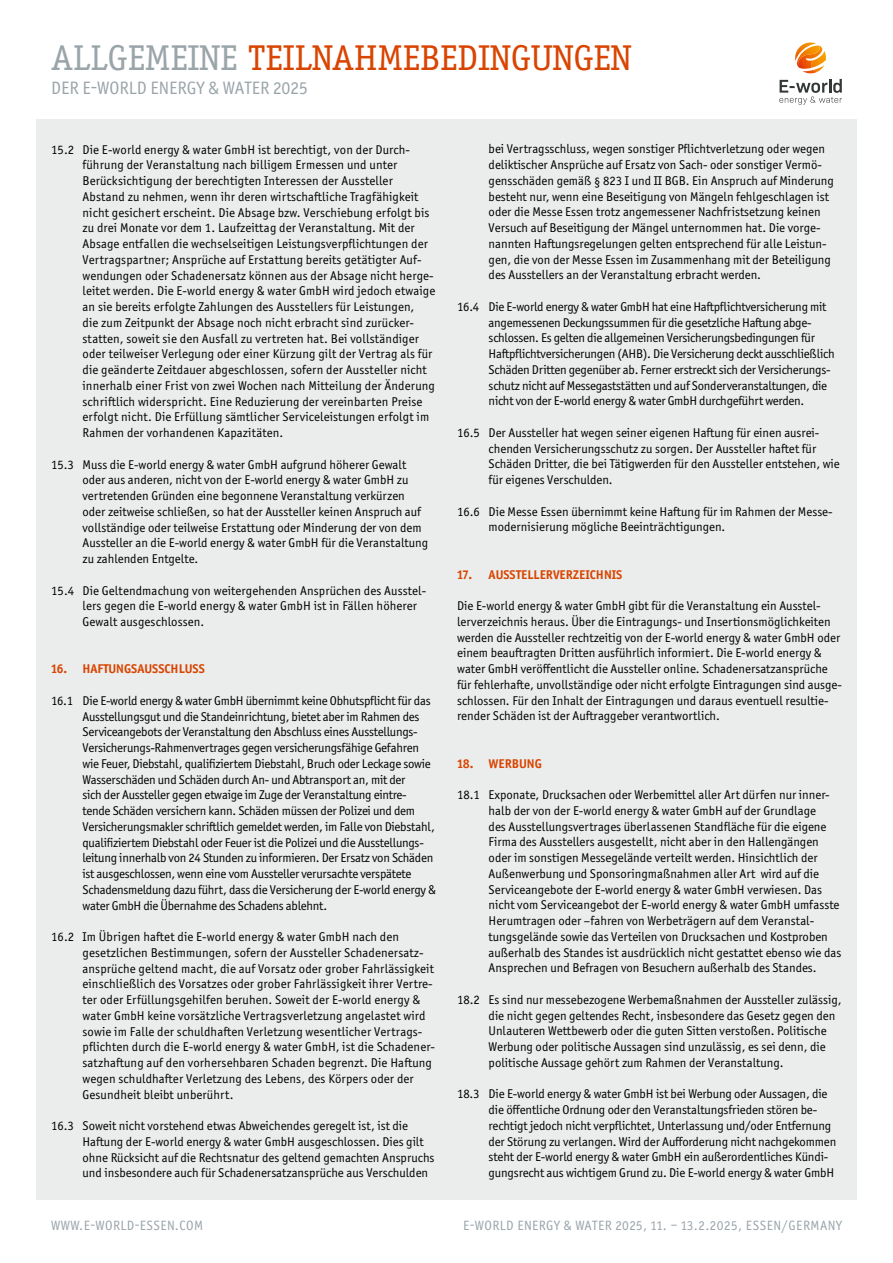
<style>
.page{position:relative;width:893px;height:1263px;background:#fff}
.page>*{position:absolute;margin:0;border:0;box-sizing:border-box;transform-origin:0 0}
.t1{font:36px "Officina Serif Std";color:#d94400}
.t2{font:18px "Officina Sans ITC Pro";color:#9aa5aa}
.t3{font:13.5px "Officina Sans ITC Pro";letter-spacing:.03em;color:#9aa5aa}
.t4{font:12.75px/15.8px "Officina Sans ITC Pro";color:#000}
.t5{font:12.75px/15.8px "Officina Sans ITC Pro";letter-spacing:-.02em;color:#000}
.t6{font:700 12.75px "Officina Sans ITC Pro";color:#d94400}
.s1{color:#9aa5aa}
</style>
<div class="page">
<div style="left:36px;top:119px;width:821px;height:1080px;background:#ebeded"></div>
<svg style="left:795px;top:43px;width:31px;height:30px"></svg>
<svg style="left:779px;top:79px;width:63px;height:26px"></svg>
<h1 class="t1" style="left:51px;top:37px;width:582px"><span class="s1">ALLGEMEINE</span> TEILNAHMEBEDINGUNGEN</h1>
<h2 class="t2" style="left:51px;top:78px;width:258px">DER E-WORLD ENERGY &amp; WATER 2025</h2>
<p class="t4" style="left:83px;top:141px;width:354px;text-indent:-32px">15.2 Die E-world energy &amp; water GmbH ist berechtigt, von der Durch&shy;führung der Veranstaltung nach billigem Ermessen und unter Berücksichtigung der berechtigten Interessen der Aussteller Abstand zu nehmen, wenn ihr deren wirtschaftliche Tragfähigkeit nicht gesichert erscheint. Die Absage bzw. Verschiebung erfolgt bis zu drei Monate vor dem 1. Laufzeittag der Veranstaltung. Mit der Absage entfallen die wechselseitigen Leistungsverpflichtungen der Vertragspartner; Ansprüche auf Erstattung bereits getätigter Auf&shy;wendungen oder Schadenersatz können aus der Absage nicht herge&shy;leitet werden. Die E-world energy &amp; water GmbH wird jedoch etwaige an sie bereits erfolgte Zahlungen des Ausstellers für Leistungen,<br>die zum Zeitpunkt der Absage noch nicht erbracht sind zurücker&shy;statten, soweit sie den Ausfall zu vertreten hat. Bei vollständiger oder teilweiser Verlegung oder einer Kürzung gilt der Vertrag als für die geänderte Zeitdauer abgeschlossen, sofern der Aussteller nicht innerhalb einer Frist von zwei Wochen nach Mitteilung der Änderung schriftlich widerspricht. Eine Reduzierung der vereinbarten Preise erfolgt nicht. Die Erfüllung sämtlicher Serviceleistungen erfolgt im Rahmen der vorhandenen Kapazitäten.</p>
<p class="t4" style="left:83px;top:456px;width:347px;text-indent:-32px">15.3 Muss die E-world energy &amp; water GmbH aufgrund höherer Gewalt oder aus anderen, nicht von der E-world energy &amp; water GmbH zu vertretenden Gründen eine begonnene Veranstaltung verkürzen oder zeitweise schließen, so hat der Aussteller keinen Anspruch auf vollständige oder teilweise Erstattung oder Minderung der von dem Aussteller an die E-world energy &amp; water GmbH für die Veranstaltung zu zahlenden Entgelte.</p>
<p class="t4" style="left:83px;top:582px;width:345px;text-indent:-32px">15.4 Die Geltendmachung von weitergehenden Ansprüchen des Ausstel&shy;lers gegen die E-world energy &amp; water GmbH ist in Fällen höherer<br>Gewalt ausgeschlossen.</p>
<p class="t6" style="left:51px;top:661px;width:155px">16. HAFTUNGSAUSSCHLUSS</p>
<p class="t5" style="left:83px;top:692px;width:355px;text-indent:-32px">16.1 Die E-world energy &amp; water GmbH übernimmt keine Obhutspflicht für das Ausstellungsgut und die Standeinrichtung, bietet aber im Rahmen des Serviceangebots der Veranstaltung den Abschluss eines Ausstellungs-Versicherungs-Rahmenvertrages gegen versicherungsfähige Gefahren wie Feuer, Diebstahl, qualifiziertem Diebstahl, Bruch oder Leckage sowie Wasserschäden und Schäden durch An- und Abtransport an, mit der<br>sich der Aussteller gegen etwaige im Zuge der Veranstaltung eintre&shy;tende Schäden versichern kann. Schäden müssen der Polizei und dem Versicherungsmakler schriftlich gemeldet werden, im Falle von Diebstahl, qualifiziertem Diebstahl oder Feuer ist die Polizei und die Ausstellungs&shy;leitung innerhalb von 24 Stunden zu informieren. Der Ersatz von Schäden ist ausgeschlossen, wenn eine vom Aussteller verursachte verspätete Schadensmeldung dazu führt, dass die Versicherung der E-world energy &amp; water GmbH die Übernahme des Schadens ablehnt.</p>
<p class="t4" style="left:83px;top:929px;width:354px;text-indent:-32px">16.2 Im Übrigen haftet die E-world energy &amp; water GmbH nach den gesetzlichen Bestimmungen, sofern der Aussteller Schadenersatz&shy;ansprüche geltend macht, die auf Vorsatz oder grober Fahrlässigkeit einschließlich des Vorsatzes oder grober Fahrlässigkeit ihrer Vertre&shy;ter oder Erfüllungsgehilfen beruhen. Soweit der E-world energy &amp; water GmbH keine vorsätzliche Vertragsverletzung angelastet wird sowie im Falle der schuldhaften Verletzung wesentlicher Vertrags&shy;pflichten durch die E-world energy &amp; water GmbH, ist die Schadener&shy;satzhaftung auf den vorhersehbaren Schaden begrenzt. Die Haftung wegen schuldhafter Verletzung des Lebens, des Körpers oder der Gesundheit bleibt unberührt.</p>
<p class="t4" style="left:83px;top:1118px;width:354px;text-indent:-32px">16.3 Soweit nicht vorstehend etwas Abweichendes geregelt ist, ist die Haftung der E-world energy &amp; water GmbH ausgeschlossen. Dies gilt ohne Rücksicht auf die Rechtsnatur des geltend gemachten Anspruchs und insbesondere auch für Schadenersatzansprüche aus Verschulden</p>
<p class="t4" style="left:489px;top:141px;width:347px">bei Vertragsschluss, wegen sonstiger Pflichtverletzung oder wegen deliktischer Ansprüche auf Ersatz von Sach- oder sonstiger Vermö&shy;gensschäden gemäß § 823 I und II BGB. Ein Anspruch auf Minderung besteht nur, wenn eine Beseitigung von Mängeln fehlgeschlagen ist oder die Messe Essen trotz angemessener Nachfristsetzung keinen Versuch auf Beseitigung der Mängel unternommen hat. Die vorge&shy;nannten Haftungsregelungen gelten entsprechend für alle Leistun&shy;gen, die von der Messe Essen im Zusammenhang mit der Beteiligung des Ausstellers an der Veranstaltung erbracht werden.</p>
<p class="t5" style="left:489px;top:299px;width:347px;text-indent:-32px">16.4 Die E-world energy &amp; water GmbH hat eine Haftpflichtversicherung mit angemessenen Deckungssummen für die gesetzliche Haftung abge&shy;schlossen. Es gelten die allgemeinen Versicherungsbedingungen für Haftpflichtversicherungen (AHB). Die Versicherung deckt ausschließlich Schäden Dritten gegenüber ab. Ferner erstreckt sich der Versicherungs&shy;schutz nicht auf Messegaststätten und auf Sonderveranstaltungen, die nicht von der E-world energy &amp; water GmbH durchgeführt werden.</p>
<p class="t4" style="left:489px;top:425px;width:353px;text-indent:-32px">16.5 Der Aussteller hat wegen seiner eigenen Haftung für einen ausrei&shy;chenden Versicherungsschutz zu sorgen. Der Aussteller haftet für Schäden Dritter, die bei Tätigwerden für den Aussteller entstehen, wie für eigenes Verschulden.</p>
<p class="t4" style="left:489px;top:503px;width:346px;text-indent:-32px">16.6 Die Messe Essen übernimmt keine Haftung für im Rahmen der Messe&shy;modernisierung mögliche Beeinträchtigungen.</p>
<p class="t6" style="left:457px;top:566px;width:167px">17. AUSSTELLERVERZEICHNIS</p>
<p class="t4" style="left:457px;top:598px;width:386px">Die E-world energy &amp; water GmbH gibt für die Veranstaltung ein Ausstel&shy;lerverzeichnis heraus. Über die Eintragungs- und Insertionsmöglichkeiten werden die Aussteller rechtzeitig von der E-world energy &amp; water GmbH oder einem beauftragten Dritten ausführlich informiert. Die E-world energy &amp; water GmbH veröffentlicht die Aussteller online. Schadenersatzansprüche für fehlerhafte, unvollständige oder nicht erfolgte Eintragungen sind ausge&shy;schlossen. Für den Inhalt der Eintragungen und daraus eventuell resultie&shy;render Schäden ist der Auftraggeber verantwortlich.</p>
<p class="t6" style="left:457px;top:755px;width:86px">18. WERBUNG</p>
<p class="t4" style="left:489px;top:787px;width:354px;text-indent:-32px">18.1 Exponate, Drucksachen oder Werbemittel aller Art dürfen nur inner&shy;halb der von der E-world energy &amp; water GmbH auf der Grundlage<br>des Ausstellungsvertrages überlassenen Standfläche für die eigene Firma des Ausstellers ausgestellt, nicht aber in den Hallengängen oder im sonstigen Messegelände verteilt werden. Hinsichtlich der Außenwerbung und Sponsoringmaßnahmen aller Art wird auf die Serviceangebote der E-world energy &amp; water GmbH verwiesen. Das nicht vom Serviceangebot der E-world energy &amp; water GmbH umfasste Herumtragen oder –fahren von Werbeträgern auf dem Veranstal&shy;tungsgelände sowie das Verteilen von Drucksachen und Kostproben außerhalb des Standes ist ausdrücklich nicht gestattet ebenso wie das Ansprechen und Befragen von Besuchern außerhalb des Standes.</p>
<p class="t4" style="left:489px;top:992px;width:354px;text-indent:-32px">18.2 Es sind nur messebezogene Werbemaßnahmen der Aussteller zulässig, die nicht gegen geltendes Recht, insbesondere das Gesetz gegen den Unlauteren Wettbewerb oder die guten Sitten verstoßen. Politische Werbung oder politische Aussagen sind unzulässig, es sei denn, die politische Aussage gehört zum Rahmen der Veranstaltung.</p>
<p class="t4" style="left:489px;top:1086px;width:349px;text-indent:-32px">18.3 Die E-world energy &amp; water GmbH ist bei Werbung oder Aussagen, die die öffentliche Ordnung oder den Veranstaltungsfrieden stören be&shy;rechtigt jedoch nicht verpflichtet, Unterlassung und/oder Entfernung der Störung zu verlangen. Wird der Aufforderung nicht nachgekommen steht der E-world energy &amp; water GmbH ein außerordentliches Kündi&shy;gungsrecht aus wichtigem Grund zu. Die E-world energy &amp; water GmbH</p>
<p class="t3" style="left:51px;top:1218px;width:153px">WWW.E-WORLD-ESSEN.COM</p>
<p class="t3" style="left:463px;top:1218px;width:380px">E-WORLD ENERGY &amp; WATER 2025, 11. – 13.2.2025, ESSEN/GERMANY</p>
</div>
